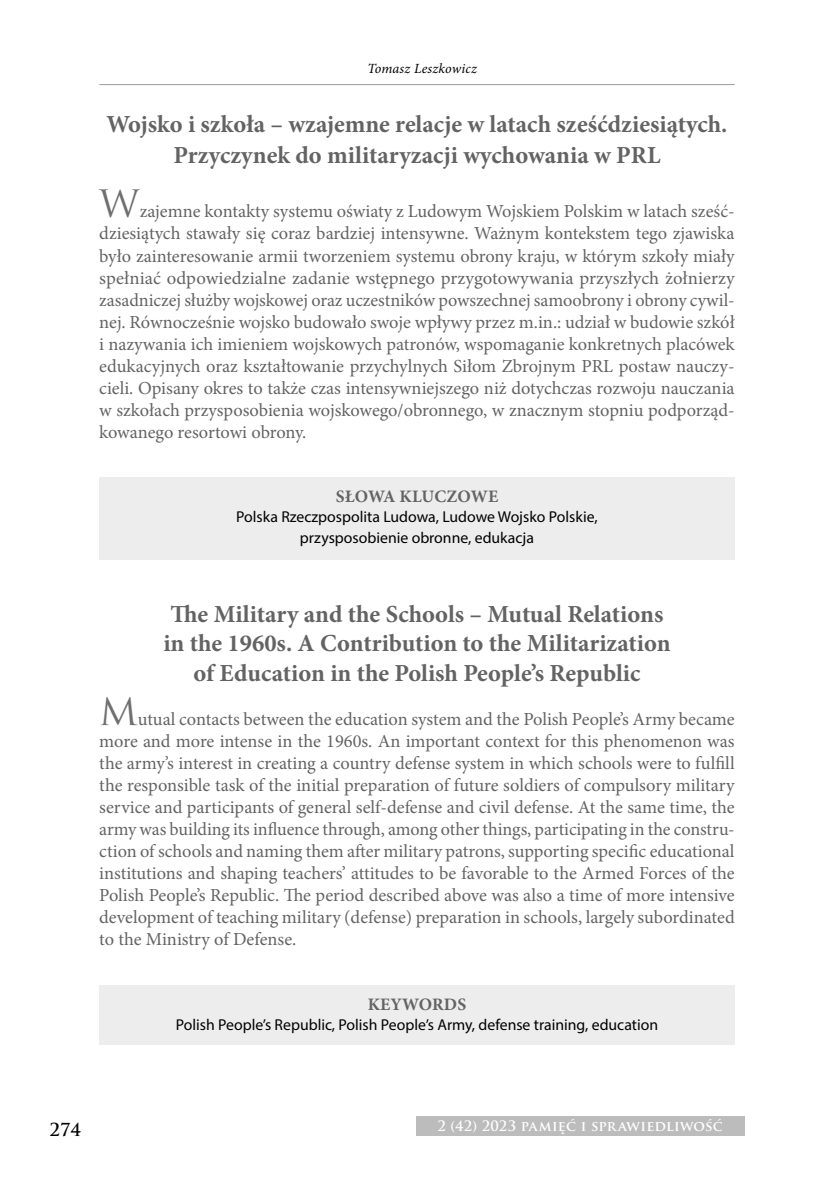
<style>
.page{position:relative;width:834px;height:1191px;background:#fff}
.page>*{position:absolute;margin:0;border:0;box-sizing:border-box;transform-origin:0 0}
.t1{font:700 24.5px/29.4px "Minion Pro";color:#646363;text-align:center}
.t2{font:18.38px/22.1px "Minion Pro";letter-spacing:-.005em;color:#646363;text-align:justify}
.t3{font:700 17.5px "Minion Pro";letter-spacing:.01em;color:#646363}
.t4{font:700 17.5px "Trajan Pro";color:#000}
.t5{font:15.75px/20.1px "Myriad Pro";color:#000;text-align:center}
.t6{font:700 14px "Trajan Pro";letter-spacing:.01em;color:#fff}
.t7{font:italic 14px "Minion Pro";letter-spacing:.01em;color:#000}
.s1{font-family:"Trajan Pro";font-size:36.75px;color:#706f6f}
</style>
<div class="page">
<hr style="left:99px;top:84px;width:635px;height:1px;background:#9d9d9c">
<div style="left:416px;top:1116px;width:328px;height:20px;background:#bcbcbc"></div>
<div style="left:99px;top:985px;width:635px;height:60px;background:#ededed"></div>
<div style="left:99px;top:477px;width:635px;height:82px;background:#ededed"></div>
<p class="t7" style="left:367px;top:59px;width:111px">Tomasz Leszkowicz</p>
<h1 class="t1" style="left:106px;top:108px;width:622px;line-height:31.5px">Wojsko i szkoła – wzajemne relacje w latach sześćdziesiątych.<br>Przyczynek do militaryzacji wychowania w PRL</h1>
<p class="t2" style="left:99px;top:201px;width:637px"><span class="s1">W</span>zajemne kontakty systemu oświaty z Ludowym Wojskiem Polskim w latach sześć&shy;dziesiątych stawały się coraz bardziej intensywne. Ważnym kontekstem tego zjawiska było zainteresowanie armii tworzeniem systemu obrony kraju, w którym szkoły miały spełniać odpowiedzialne zadanie wstępnego przygotowywania przyszłych żołnierzy zasadniczej służby wojskowej oraz uczestników powszechnej samoobrony i obrony cywil&shy;nej. Równocześnie wojsko budowało swoje wpływy przez m.in.: udział w budowie szkół i nazywania ich imieniem wojskowych patronów, wspomaganie konkretnych placówek edukacyjnych oraz kształtowanie przychylnych Siłom Zbrojnym PRL postaw nauczy&shy;cieli. Opisany okres to także czas intensywniejszego niż dotychczas rozwoju nauczania w szkołach przysposobienia wojskowego/obronnego, w znacznym stopniu podporząd&shy;kowanego resortowi obrony.</p>
<p class="t3" style="left:336px;top:484px;width:164px">SŁOWA KLUCZOWE</p>
<p class="t5" style="left:236px;top:507px;width:363px">Polska Rzeczpospolita Ludowa, Ludowe Wojsko Polskie, przysposobienie obronne, edukacja</p>
<h1 class="t1" style="left:163px;top:599px;width:508px">The Military and the Schools – Mutual Relations in the 1960s. A Contribution to the Militarization of Education in the Polish People’s Republic</h1>
<p class="t2" style="left:99px;top:708px;width:637px"><span class="s1">M</span>utual contacts between the education system and the Polish People’s Army became more and more intense in the 1960s. An important context for this phenomenon was the army’s interest in creating a country defense system in which schools were to fulfill the responsible task of the initial preparation of future soldiers of compulsory military service and participants of general self-defense and civil defense. At the same time, the army was building its influence through, among other things, participating in the constru&shy;ction of schools and naming them after military patrons, supporting specific educational institutions and shaping teachers’ attitudes to be favorable to the Armed Forces of the Polish People’s Republic. The period described above was also a time of more intensive development of teaching military (defense) preparation in schools, largely subordinated to the Ministry of Defense.</p>
<p class="t3" style="left:368px;top:991px;width:100px">KEYWORDS</p>
<p class="t5" style="left:176px;top:1014px;width:484px">Polish People’s Republic, Polish People’s Army, defense training, education</p>
<p class="t4" style="left:50px;top:1118px;width:33px">274</p>
<p class="t6" style="left:437px;top:1117px;width:287px">2 (42) 2023 PAMIĘĆ I SPRAWIEDLIWOŚĆ</p>
</div>
